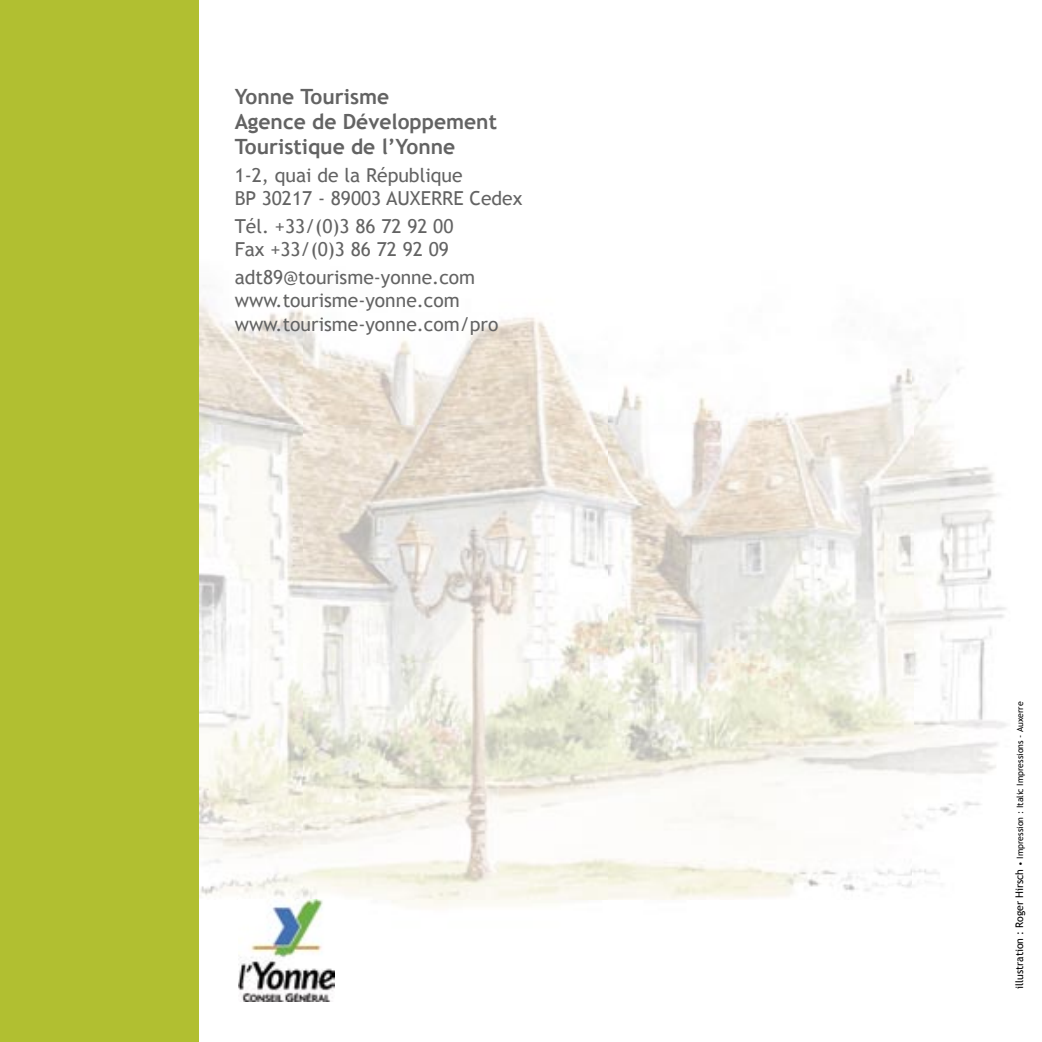
<style>
.page{position:relative;width:1042px;height:1042px;background:#fff}
.page>*{position:absolute;margin:0;border:0;box-sizing:border-box;transform-origin:0 0}
.t1{font:700 21px/25.2px "Trebuchet MS";color:#636363}
.t2{font:19.25px/23.1px "Trebuchet MS";color:#636363}
.t3{font:8.75px "Trebuchet MS";color:#000}
.s1{font-size:10.5px}
</style>
<div class="page">
<img style="left:198px;top:188px;width:809px;height:772px">
<div style="left:0;top:0;width:198px;height:1042px;background:#b1bf31"></div>
<img style="left:238px;top:899px;width:96px;height:102px">
<p class="t1" style="left:235px;top:83px;width:264px">Yonne Tourisme<br>Agence de Développement<br>Touristique de l’Yonne</p>
<p class="t2" style="left:235px;top:164px;width:289px">1-2, quai de la République<br>BP 30217 - 89003 AUXERRE Cedex</p>
<p class="t2" style="left:235px;top:215px;width:220px">Tél. +33/(0)3 86 72 92 00<br>Fax +33/(0)3 86 72 92 09</p>
<p class="t2" style="left:235px;top:266px;width:265px">adt89@tourisme-yonne.com www.tourisme-yonne.com www.tourisme-yonne.com/pro</p>
<p class="t3" style="left:1015px;top:989px;width:289px;rotate:-90deg"><span class="s1">illustration : Roger Hirsch</span> • Impression : Italic Impressions - Auxerre</p>
</div>
